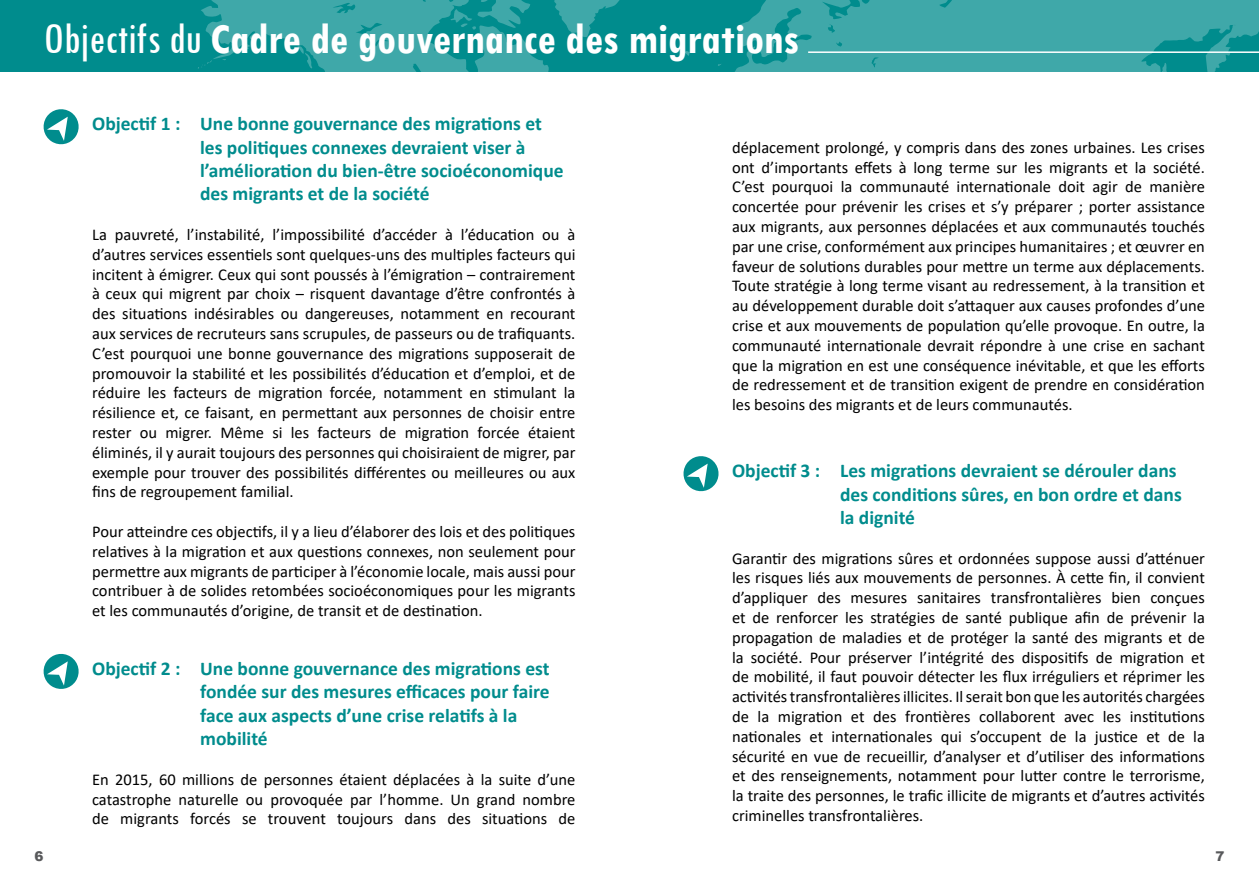
<style>
.page{position:relative;width:1259px;height:893px;background:#fff}
.page>*{position:absolute;margin:0;border:0;box-sizing:border-box;transform-origin:0 0}
.t1{font:700 condensed 45px "Tw Cen";color:#fff}
.t2{font:700 19.5px/23.4px "Calibri";color:#008c8d}
.t3{font:16.5px/19.8px "Calibri";color:#000;text-align:justify}
.t4{font:900 13.5px "Arial";color:#58595b}
.s1{font-weight:400}
</style>
<div class="page">
<div style="left:0;top:0;width:1259px;height:72px;background:#008c8d"></div>
<svg style="left:198px;top:0;width:1061px;height:72px;fill:#3fa8a9"></svg>
<hr style="left:808px;top:51px;width:451px;height:2px;background:#fff">
<svg style="left:43px;top:109px;width:36px;height:36px"></svg>
<svg style="left:43px;top:654px;width:36px;height:35px"></svg>
<svg style="left:683px;top:456px;width:36px;height:36px"></svg>
<h1 class="t1" style="left:44px;top:11px;width:757px"><span class="s1">Objectifs du</span> Cadre de gouvernance des migrations</h1>
<p class="t2" style="left:200px;top:112px;width:365px;text-indent:-108px">Objectif 1 : Une bonne gouvernance des migrations et les politiques connexes devraient viser à l’amélioration du bien-être socioéconomique des migrants et de la société</p>
<p class="t3" style="left:92px;top:224px;width:485px">La pauvreté, l’instabilité, l’impossibilité d’accéder à l’éducation ou à d’autres services essentiels sont quelques-uns des multiples facteurs qui incitent à émigrer. Ceux qui sont poussés à l’émigration – contrairement à ceux qui migrent par choix – risquent davantage d’être confrontés à des situations indésirables ou dangereuses, notamment en recourant aux services de recruteurs sans scrupules, de passeurs ou de trafiquants.<br>C’est pourquoi une bonne gouvernance des migrations supposerait de promouvoir la stabilité et les possibilités d’éducation et d’emploi, et de réduire les facteurs de migration forcée, notamment en stimulant la résilience et, ce faisant, en permettant aux personnes de choisir entre rester ou migrer. Même si les facteurs de migration forcée étaient éliminés, il y aurait toujours des personnes qui choisiraient de migrer, par exemple pour trouver des possibilités différentes ou meilleures ou aux fins de regroupement familial.</p>
<p class="t3" style="left:92px;top:521px;width:485px">Pour atteindre ces objectifs, il y a lieu d’élaborer des lois et des politiques relatives à la migration et aux questions connexes, non seulement pour permettre aux migrants de participer à l’économie locale, mais aussi pour contribuer à de solides retombées socioéconomiques pour les migrants et les communautés d’origine, de transit et de destination.</p>
<p class="t2" style="left:200px;top:656px;width:351px;text-indent:-108px">Objectif 2 : Une bonne gouvernance des migrations est fondée sur des mesures efficaces pour faire face aux aspects d’une crise relatifs à la mobilité</p>
<p class="t3" style="left:92px;top:769px;width:485px">En 2015, 60 millions de personnes étaient déplacées à la suite d’une catastrophe naturelle ou provoquée par l’homme. Un grand nombre de migrants forcés se trouvent toujours dans des situations de</p>
<p class="t3" style="left:732px;top:137px;width:474px">déplacement prolongé, y compris dans des zones urbaines. Les crises ont d’importants effets à long terme sur les migrants et la société.<br>C’est pourquoi la communauté internationale doit agir de manière concertée pour prévenir les crises et s’y préparer ; porter assistance aux migrants, aux personnes déplacées et aux communautés touchés par une crise, conformément aux principes humanitaires ; et œuvrer en faveur de solutions durables pour mettre un terme aux déplacements.<br>Toute stratégie à long terme visant au redressement, à la transition et au développement durable doit s’attaquer aux causes profondes d’une crise et aux mouvements de population qu’elle provoque. En outre, la communauté internationale devrait répondre à une crise en sachant que la migration en est une conséquence inévitable, et que les efforts de redressement et de transition exigent de prendre en considération les besoins des migrants et de leurs communautés.</p>
<p class="t2" style="left:840px;top:459px;width:343px;text-indent:-108px">Objectif 3 : Les migrations devraient se dérouler dans des conditions sûres, en bon ordre et dans la dignité</p>
<p class="t3" style="left:732px;top:548px;width:474px">Garantir des migrations sûres et ordonnées suppose aussi d’atténuer les risques liés aux mouvements de personnes. À cette fin, il convient d’appliquer des mesures sanitaires transfrontalières bien conçues et de renforcer les stratégies de santé publique afin de prévenir la propagation de maladies et de protéger la santé des migrants et de la société. Pour préserver l’intégrité des dispositifs de migration et de mobilité, il faut pouvoir détecter les flux irréguliers et réprimer les activités transfrontalières illicites. Il serait bon que les autorités chargées de la migration et des frontières collaborent avec les institutions nationales et internationales qui s’occupent de la justice et de la sécurité en vue de recueillir, d’analyser et d’utiliser des informations et des renseignements, notamment pour lutter contre le terrorisme, la traite des personnes, le trafic illicite de migrants et d’autres activités criminelles transfrontalières.</p>
<p class="t4" style="left:34px;top:846px;width:11px">6</p>
<p class="t4" style="left:1215px;top:846px;width:11px">7</p>
</div>
